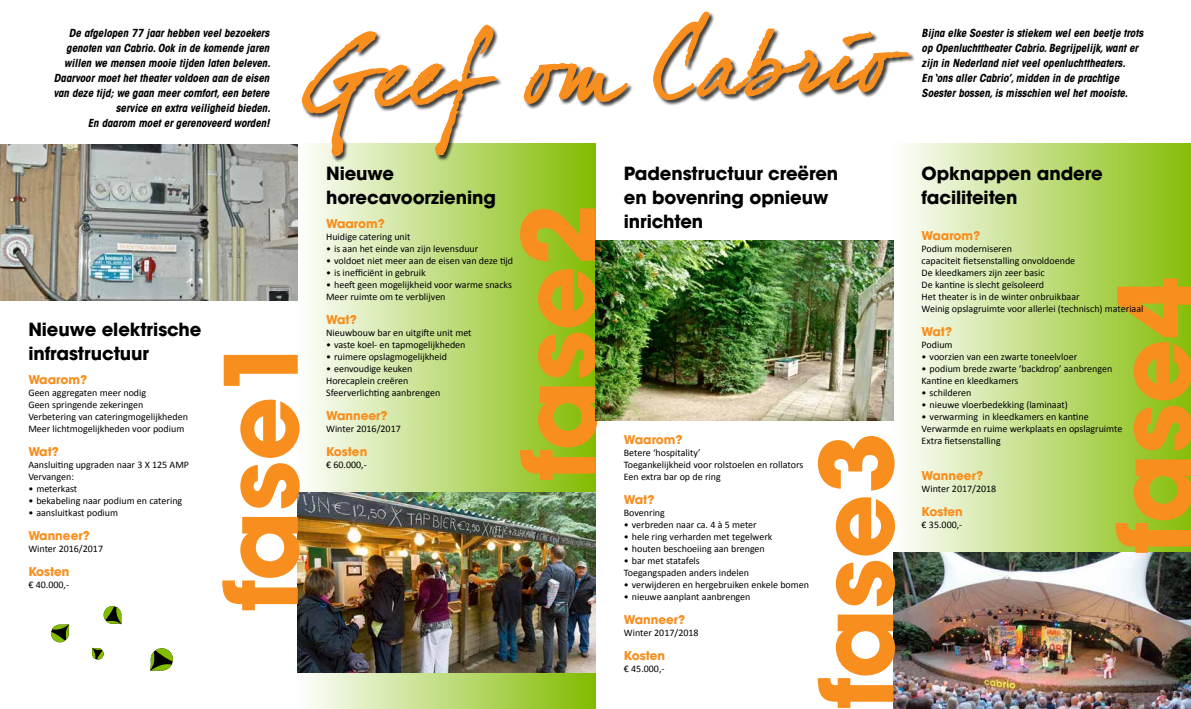
<style>
.page{position:relative;width:1191px;height:709px;background:#fff}
.page>*{position:absolute;margin:0;border:0;box-sizing:border-box;transform-origin:0 0}
.t1{font:700 100px "ITC Avant Garde Std";color:#f78e1e}
.t2{font:700 18px/24px "ITC Avant Garde Std";letter-spacing:-.005em;color:#000}
.t3{font:700 12px "ITC Avant Garde Std";color:#f78e1e}
.t4{font:italic 700 condensed 11px/15px "ITC Avant Garde Std";letter-spacing:-.005em;color:#000;text-align:right}
.t5{font:10px/12px "Calibri";color:#000}
</style>
<div class="page">
<div style="left:893px;top:143px;width:298px;height:566px;background:linear-gradient(to right,#fefefd,#86be09)"></div>
<img style="left:893px;top:552px;width:298px;height:157px">
<div style="left:298px;top:143px;width:297px;height:566px;background:linear-gradient(to right,#fefefd,#82bc01)"></div>
<img style="left:298px;top:492px;width:297px;height:180px">
<img style="left:0;top:144px;width:298px;height:156px">
<div style="left:302px;top:12px;width:613px;height:150px;background:#fff"></div>
<svg style="left:301px;top:11px;width:572px;height:168px"></svg>
<svg style="left:409px;top:24px;width:90px;height:132px"></svg>
<svg style="left:558px;top:23px;width:70px;height:110px"></svg>
<svg style="left:828px;top:15px;width:83px;height:78px"></svg>
<img style="left:595px;top:240px;width:298px;height:180px">
<svg style="left:51px;top:624px;width:18px;height:18px"></svg>
<svg style="left:92px;top:647px;width:12px;height:12px"></svg>
<svg style="left:104px;top:606px;width:18px;height:18px"></svg>
<svg style="left:150px;top:648px;width:23px;height:23px"></svg>
<p class="t4" style="left:53px;top:25px;width:218px">De afgelopen 77 jaar hebben veel bezoekers genoten van Cabrio. Ook in de komende jaren willen we mensen mooie tijden laten beleven.<br>Daarvoor moet het theater voldoen aan de eisen van deze tijd; we gaan meer comfort, een betere service en extra veiligheid bieden.<br>En daarom moet er gerenoveerd worden!</p>
<p class="t4" style="left:921px;top:25px;width:223px;text-align:left">Bijna elke Soester is stiekem wel een beetje trots op Openluchttheater Cabrio. Begrijpelijk, want er zijn in Nederland niet veel openluchttheaters.<br>En ‘ons aller Cabrio’, midden in de prachtige Soester bossen, is misschien wel het mooiste.</p>
<h2 class="t2" style="left:28px;top:317px;width:175px">Nieuwe elektrische infrastructuur</h2>
<p class="t3" style="left:28px;top:372px;width:60px">Waarom?</p>
<p class="t5" style="left:28px;top:387px;width:161px">Geen aggregaten meer nodig<br>Geen springende zekeringen Verbetering van cateringmogelijkheden Meer lichtmogelijkheden voor podium</p>
<p class="t3" style="left:28px;top:444px;width:32px">Wat?</p>
<p class="t5" style="left:28px;top:459px;width:162px">Aansluiting upgraden naar 3 X 125 AMP<br>Vervangen:</p>
<p class="t5" style="left:28px;top:483px;width:50px">• meterkast</p>
<p class="t5" style="left:28px;top:495px;width:155px">• bekabeling naar podium en catering</p>
<p class="t5" style="left:28px;top:507px;width:91px">• aansluitkast podium</p>
<p class="t3" style="left:28px;top:528px;width:63px">Wanneer?</p>
<p class="t5" style="left:28px;top:543px;width:76px">Winter 2016/2017</p>
<p class="t3" style="left:28px;top:564px;width:43px">Kosten</p>
<p class="t5" style="left:28px;top:579px;width:42px">€ 40.000,-</p>
<h1 class="t1" style="left:196px;top:610px;width:278px;rotate:-90deg">fase1</h1>
<h2 class="t2" style="left:326px;top:161px;width:171px">Nieuwe horecavoorziening</h2>
<p class="t3" style="left:326px;top:216px;width:60px">Waarom?</p>
<p class="t5" style="left:326px;top:231px;width:86px">Huidige catering unit</p>
<p class="t5" style="left:326px;top:243px;width:154px">• is aan het einde van zijn levensduur</p>
<p class="t5" style="left:326px;top:255px;width:189px">• voldoet niet meer aan de eisen van deze tijd</p>
<p class="t5" style="left:326px;top:267px;width:101px">• is inefficiënt in gebruik</p>
<p class="t5" style="left:326px;top:279px;width:187px">• heeft geen mogelijkheid voor warme snacks<br>Meer ruimte om te verblijven</p>
<p class="t3" style="left:326px;top:312px;width:32px">Wat?</p>
<p class="t5" style="left:326px;top:327px;width:147px">Nieuwbouw bar en uitgifte unit met</p>
<p class="t5" style="left:326px;top:339px;width:141px">• vaste koel- en tapmogelijkheden</p>
<p class="t5" style="left:326px;top:351px;width:122px">• ruimere opslagmogelijkheid</p>
<p class="t5" style="left:326px;top:363px;width:116px">• eenvoudige keuken<br>Horecaplein creëren<br>Sfeerverlichting aanbrengen</p>
<p class="t3" style="left:326px;top:408px;width:63px">Wanneer?</p>
<p class="t5" style="left:326px;top:423px;width:76px">Winter 2016/2017</p>
<p class="t3" style="left:326px;top:444px;width:43px">Kosten</p>
<p class="t5" style="left:326px;top:459px;width:42px">€ 60.000,-</p>
<h1 class="t1" style="left:494px;top:480px;width:278px;rotate:-90deg">fase2</h1>
<h2 class="t2" style="left:624px;top:161px;width:216px">Padenstructuur creëren en bovenring opnieuw inrichten</h2>
<p class="t3" style="left:624px;top:432px;width:60px">Waarom?</p>
<p class="t5" style="left:624px;top:447px;width:181px">Betere ‘hospitality’<br>Toegankelijkheid voor rolstoelen en rollators<br>Een extra bar op de ring</p>
<p class="t3" style="left:624px;top:492px;width:32px">Wat?</p>
<p class="t5" style="left:624px;top:507px;width:43px">Bovenring</p>
<p class="t5" style="left:624px;top:519px;width:134px">• verbreden naar ca. 4 à 5 meter</p>
<p class="t5" style="left:624px;top:531px;width:150px">• hele ring verharden met tegelwerk</p>
<p class="t5" style="left:624px;top:543px;width:142px">• houten beschoeiing aan brengen</p>
<p class="t5" style="left:624px;top:555px;width:127px">• bar met statafels<br>Toegangspaden anders indelen</p>
<p class="t5" style="left:624px;top:579px;width:187px">• verwijderen en hergebruiken enkele bomen</p>
<p class="t5" style="left:624px;top:591px;width:128px">• nieuwe aanplant aanbrengen</p>
<p class="t3" style="left:624px;top:612px;width:63px">Wanneer?</p>
<p class="t5" style="left:624px;top:627px;width:76px">Winter 2017/2018</p>
<p class="t3" style="left:624px;top:648px;width:43px">Kosten</p>
<p class="t5" style="left:624px;top:663px;width:42px">€ 45.000,-</p>
<h1 class="t1" style="left:791px;top:708px;width:278px;rotate:-90deg">fase3</h1>
<h2 class="t2" style="left:921px;top:161px;width:182px">Opknappen andere faciliteiten</h2>
<p class="t3" style="left:921px;top:228px;width:60px">Waarom?</p>
<p class="t5" style="left:921px;top:243px;width:223px">Podium moderniseren<br>capaciteit fietsenstalling onvoldoende<br>De kleedkamers zijn zeer basic<br>De kantine is slecht geïsoleerd<br>Het theater is in de winter onbruikbaar<br>Weinig opslagruimte voor allerlei (technisch) materiaal</p>
<p class="t3" style="left:921px;top:324px;width:32px">Wat?</p>
<p class="t5" style="left:921px;top:339px;width:33px">Podium</p>
<p class="t5" style="left:921px;top:351px;width:157px">• voorzien van een zwarte toneelvloer</p>
<p class="t5" style="left:921px;top:363px;width:192px">• podium brede zwarte ‘backdrop’ aanbrengen<br>Kantine en kleedkamers</p>
<p class="t5" style="left:921px;top:387px;width:51px">• schilderen</p>
<p class="t5" style="left:921px;top:399px;width:148px">• nieuwe vloerbedekking (laminaat)</p>
<p class="t5" style="left:921px;top:411px;width:202px">• verwarming in kleedkamers en kantine<br>Verwarmde en ruime werkplaats en opslagruimte<br>Extra fietsenstalling</p>
<p class="t3" style="left:921px;top:468px;width:63px">Wanneer?</p>
<p class="t5" style="left:921px;top:483px;width:76px">Winter 2017/2018</p>
<p class="t3" style="left:921px;top:504px;width:43px">Kosten</p>
<p class="t5" style="left:921px;top:519px;width:42px">€ 35.000,-</p>
<h1 class="t1" style="left:1089px;top:553px;width:278px;rotate:-90deg">fase4</h1>
</div>
